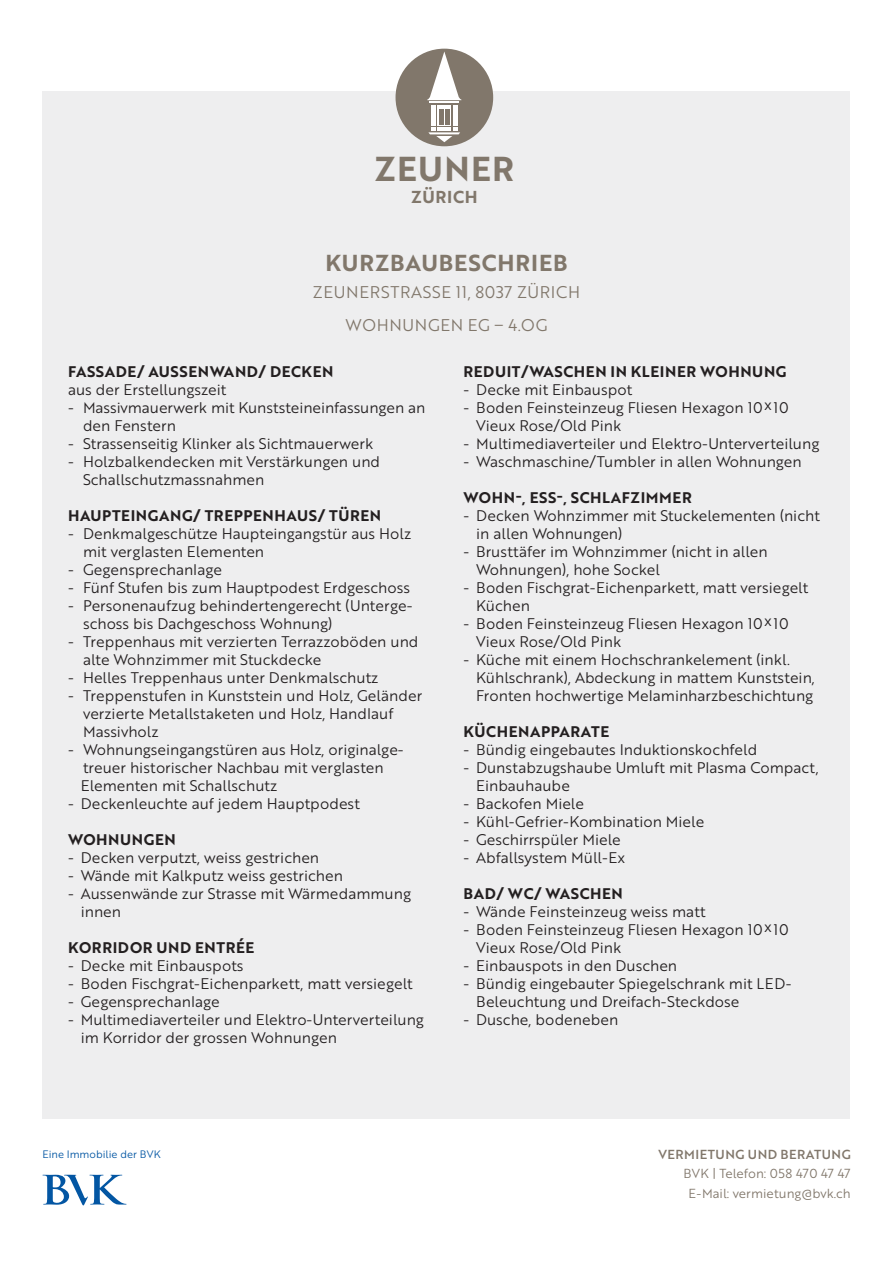
<style>
.page{position:relative;width:893px;height:1263px;background:#fff}
.page>*{position:absolute;margin:0;border:0;box-sizing:border-box;transform-origin:0 0}
.t1{font:33.6px "Brother 1816 Bold";letter-spacing:.04em;color:#81776b}
.t2{font:22.5px "Brother 1816 Bold";letter-spacing:.04em;color:#81776b}
.t3{font:16.8px "Brother 1816 Bold";letter-spacing:.04em;color:#81776b}
.t4{font:16.5px/33px "Brother 1816 Book";letter-spacing:.04em;color:#81776b;text-align:center}
.t5{font:15px/18px "Brother 1816 Book";color:#231f20}
.t6{font:15px "Brother 1816 Bold";letter-spacing:.04em;color:#231f20}
.t7{font:12.75px/19.5px "Brother 1816 Book";color:#81776b;text-align:center}
.t8{font:12.75px "Brother 1816 Medium";letter-spacing:.04em;color:#81776b}
.t9{font:10.5px "Brother 1816 Book";color:#0356a3}
</style>
<div class="page">
<div style="left:43px;top:91px;width:807px;height:1028px;background:#eeeeef"></div>
<div style="left:396px;top:49px;width:97px;height:97px;background:#81776b;border-radius:50%"></div>
<svg style="left:427px;top:51px;width:34px;height:52px"></svg>
<div style="left:438px;top:105px;width:13px;height:20px;background:#fff"></div>
<div style="left:453px;top:105px;width:5px;height:20px;background:#fff"></div>
<div style="left:439px;top:109px;width:5px;height:15px;background:#81776b"></div>
<div style="left:445px;top:109px;width:5px;height:15px;background:#81776b"></div>
<div style="left:431px;top:105px;width:5px;height:20px;background:#fff"></div>
<svg style="left:428px;top:127px;width:32px;height:15px"></svg>
<svg style="left:43px;top:1175px;width:84px;height:30px"></svg>
<h1 class="t1" style="left:374px;top:144px;width:141px">ZEUNER</h1>
<p class="t3" style="left:411px;top:184px;width:68px">ZÜRICH</p>
<h2 class="t2" style="left:325px;top:246px;width:244px">KURZBAUBESCHRIEB</h2>
<p class="t4" style="left:313px;top:275px;width:269px">ZEUNERSTRASSE 11, 8037 ZÜRICH<br>WOHNUNGEN EG – 4.OG</p>
<p class="t6" style="left:68px;top:360px;width:267px">FASSADE/ AUSSENWAND/ DECKEN</p>
<p class="t5" style="left:68px;top:379px;width:160px">aus der Erstellungszeit</p>
<p class="t5" style="left:83px;top:397px;width:344px;text-indent:-15px">- Massivmauerwerk mit Kunststeineinfassungen an den Fenstern</p>
<p class="t5" style="left:68px;top:433px;width:307px">- Strassenseitig Klinker als Sichtmauerwerk</p>
<p class="t5" style="left:83px;top:451px;width:299px;text-indent:-15px">- Holzbalkendecken mit Verstärkungen und<br>Schallschutzmassnahmen</p>
<p class="t6" style="left:68px;top:504px;width:315px">HAUPTEINGANG/ TREPPENHAUS/ TÜREN</p>
<p class="t5" style="left:83px;top:523px;width:330px;text-indent:-15px">- Denkmalgeschütze Haupteingangstür aus Holz mit verglasten Elementen</p>
<p class="t5" style="left:68px;top:559px;width:155px">- Gegensprechanlage</p>
<p class="t5" style="left:68px;top:577px;width:343px">- Fünf Stufen bis zum Hauptpodest Erdgeschoss</p>
<p class="t5" style="left:83px;top:595px;width:331px;text-indent:-15px">- Personenaufzug behindertengerecht (Unterge&shy;schoss bis Dachgeschoss Wohnung)</p>
<p class="t5" style="left:83px;top:631px;width:337px;text-indent:-15px">- Treppenhaus mit verzierten Terrazzoböden und alte Wohnzimmer mit Stuckdecke</p>
<p class="t5" style="left:68px;top:667px;width:312px">- Helles Treppenhaus unter Denkmalschutz</p>
<p class="t5" style="left:83px;top:685px;width:341px;text-indent:-15px">- Treppenstufen in Kunststein und Holz, Geländer verzierte Metallstaketen und Holz, Handlauf<br>Massivholz</p>
<p class="t5" style="left:81px;top:739px;width:324px;text-indent:-13px">- Wohnungseingangstüren aus Holz, originalge&shy;treuer historischer Nachbau mit verglasten<br>Elementen mit Schallschutz</p>
<p class="t5" style="left:68px;top:793px;width:294px">- Deckenleuchte auf jedem Hauptpodest</p>
<p class="t6" style="left:68px;top:828px;width:109px">WOHNUNGEN</p>
<p class="t5" style="left:68px;top:847px;width:253px">- Decken verputzt, weiss gestrichen</p>
<p class="t5" style="left:68px;top:865px;width:276px">- Wände mit Kalkputz weiss gestrichen</p>
<p class="t5" style="left:81px;top:883px;width:332px;text-indent:-13px">- Aussenwände zur Strasse mit Wärmedammung innen</p>
<p class="t6" style="left:68px;top:936px;width:188px">KORRIDOR UND ENTRÉE</p>
<p class="t5" style="left:68px;top:955px;width:177px">- Decke mit Einbauspots</p>
<p class="t5" style="left:68px;top:973px;width:346px">- Boden Fischgrat-Eichenparkett, matt versiegelt</p>
<p class="t5" style="left:68px;top:991px;width:153px">- Gegensprechanlage</p>
<p class="t5" style="left:81px;top:1009px;width:345px;text-indent:-13px">- Multimediaverteiler und Elektro-Unterverteilung im Korridor der grossen Wohnungen</p>
<p class="t6" style="left:463px;top:360px;width:325px">REDUIT/WASCHEN IN KLEINER WOHNUNG</p>
<p class="t5" style="left:463px;top:379px;width:170px">- Decke mit Einbauspot</p>
<p class="t5" style="left:476px;top:397px;width:314px;text-indent:-13px">- Boden Feinsteinzeug Fliesen Hexagon 10x10<br>Vieux Rose/Old Pink</p>
<p class="t5" style="left:463px;top:433px;width:357px">- Multimediaverteiler und Elektro-Unterverteilung</p>
<p class="t5" style="left:463px;top:451px;width:340px">- Waschmaschine/Tumbler in allen Wohnungen</p>
<p class="t6" style="left:463px;top:486px;width:230px">WOHN-, ESS-, SCHLAFZIMMER</p>
<p class="t5" style="left:476px;top:505px;width:345px;text-indent:-13px">- Decken Wohnzimmer mit Stuckelementen (nicht in allen Wohnungen)</p>
<p class="t5" style="left:476px;top:541px;width:293px;text-indent:-13px">- Brusttäfer im Wohnzimmer (nicht in allen<br>Wohnungen), hohe Sockel</p>
<p class="t5" style="left:476px;top:577px;width:333px;text-indent:-13px">- Boden Fischgrat-Eichenparkett, matt versiegelt<br>Küchen</p>
<p class="t5" style="left:476px;top:613px;width:314px;text-indent:-13px">- Boden Feinsteinzeug Fliesen Hexagon 10x10<br>Vieux Rose/Old Pink</p>
<p class="t5" style="left:476px;top:649px;width:340px;text-indent:-13px">- Küche mit einem Hochschrankelement (inkl.<br>Kühlschrank), Abdeckung in mattem Kunststein,<br>Fronten hochwertige Melaminharzbeschichtung</p>
<p class="t6" style="left:463px;top:720px;width:147px">KÜCHENAPPARATE</p>
<p class="t5" style="left:463px;top:739px;width:295px">- Bündig eingebautes Induktionskochfeld</p>
<p class="t5" style="left:476px;top:757px;width:344px;text-indent:-13px">- Dunstabzugshaube Umluft mit Plasma Compact,<br>Einbauhaube</p>
<p class="t5" style="left:463px;top:793px;width:122px">- Backofen Miele</p>
<p class="t5" style="left:463px;top:811px;width:242px">- Kühl-Gefrier-Kombination Miele</p>
<p class="t5" style="left:463px;top:829px;width:159px">- Geschirrspüler Miele</p>
<p class="t5" style="left:463px;top:847px;width:163px">- Abfallsystem Müll-Ex</p>
<p class="t6" style="left:463px;top:882px;width:161px">BAD/ WC/ WASCHEN</p>
<p class="t5" style="left:463px;top:901px;width:244px">- Wände Feinsteinzeug weiss matt</p>
<p class="t5" style="left:476px;top:919px;width:314px;text-indent:-13px">- Boden Feinsteinzeug Fliesen Hexagon 10x10<br>Vieux Rose/Old Pink</p>
<p class="t5" style="left:463px;top:955px;width:215px">- Einbauspots in den Duschen</p>
<p class="t5" style="left:476px;top:973px;width:317px;text-indent:-13px">- Bündig eingebauter Spiegelschrank mit LED-<br>Beleuchtung und Dreifach-Steckdose</p>
<p class="t5" style="left:463px;top:1009px;width:156px">- Dusche, bodeneben</p>
<p class="t9" style="left:43px;top:1146px;width:120px">Eine Immobilie der BVK</p>
<p class="t8" style="left:658px;top:1145px;width:194px">VERMIETUNG UND BERATUNG</p>
<p class="t7" style="left:683px;top:1163px;width:169px">BVK | Telefon: 058 470 47 47<br>E-Mail: vermietung@bvk.ch</p>
</div>
